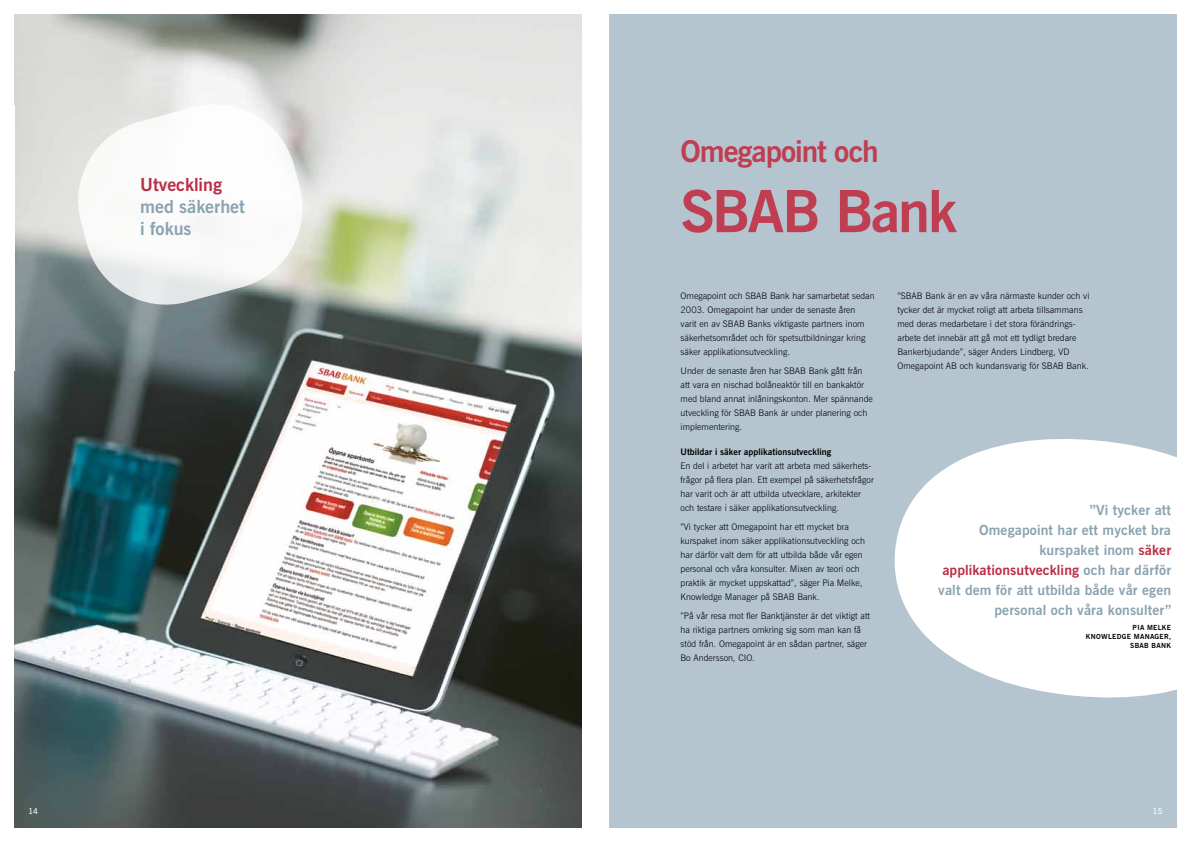
<style>
.page{position:relative;width:1191px;height:842px;background:#fff}
.page>*{position:absolute;margin:0;border:0;box-sizing:border-box;transform-origin:0 0}
.t1{font:700 58px "News Gothic BT";letter-spacing:-.04em;color:#c03e51}
.t2{font:700 30px "News Gothic BT";letter-spacing:-.035em;color:#c03e51}
.t3{font:700 18px/22px "News Gothic BT";color:#8aa3b1}
.t4{font:700 18px "News Gothic BT";color:#ba2e46}
.t5{font:700 14px/20px "News Gothic BT";letter-spacing:.01em;color:#8aa3b1;text-align:right}
.t6{font:300 9px/14px "News Gothic BT";letter-spacing:.005em;color:#000}
.t7{font:700 9px "News Gothic BT";letter-spacing:.005em;color:#000}
.t8{font:600 8px "News Gothic BT";color:#fff}
.t9{font:700 7px/9px "News Gothic BT";letter-spacing:.045em;color:#000;text-align:right}
.s1{color:#ba2e46}
</style>
<div class="page">
<div style="left:609px;top:14px;width:567px;height:814px;background:#b4c5d0"></div>
<img style="left:14px;top:14px;width:567px;height:814px">
<svg style="left:894px;top:429px;width:283px;height:278px;fill:#fff"></svg>
<svg style="left:75px;top:100px;width:230px;height:214px"></svg>
<h3 class="t4" style="left:140px;top:173px;width:83px">Utveckling</h3>
<h3 class="t3" style="left:140px;top:195px;width:106px">med säkerhet i fokus</h3>
<p class="t8" style="left:28px;top:806px;width:11px">14</p>
<h2 class="t2" style="left:680px;top:133px;width:200px">Omegapoint och</h2>
<h1 class="t1" style="left:680px;top:176px;width:278px">SBAB Bank</h1>
<p class="t6" style="left:680px;top:289px;width:196px">Omegapoint och SBAB Bank har samarbetat sedan 2003. Omegapoint har under de senaste åren<br>varit en av SBAB Banks viktigaste partners inom säkerhetsområdet och för spetsutbildningar kring säker applikationsutveckling.</p>
<p class="t6" style="left:680px;top:364px;width:194px">Under de senaste åren har SBAB Bank gått från att vara en nischad bolåneaktör till en bankaktör med bland annat inlåningskonton. Mer spännande utveckling för SBAB Bank är under planering och implementering.</p>
<p class="t7" style="left:680px;top:446px;width:152px">Utbildar i säker applikationsutveckling</p>
<p class="t6" style="left:680px;top:458px;width:195px">En del i arbetet har varit att arbeta med säkerhets&shy;frågor på flera plan. Ett exempel på säkerhetsfrågor har varit och är att utbilda utvecklare, arkitekter och testare i säker applikationsutveckling.</p>
<p class="t6" style="left:680px;top:520px;width:186px">”Vi tycker att Omegapoint har ett mycket bra kurspaket inom säker applikationsutveckling och har därför valt dem för att utbilda både vår egen personal och våra konsulter. Mixen av teori och praktik är mycket uppskattad”, säger Pia Melke, Knowledge Manager på SBAB Bank.</p>
<p class="t6" style="left:680px;top:609px;width:191px">”På vår resa mot fler Banktjänster är det viktigt att ha riktiga partners omkring sig som man kan få stöd från. Omegapoint är en sådan partner, säger Bo Andersson, CIO.</p>
<p class="t6" style="left:897px;top:289px;width:193px">”SBAB Bank är en av våra närmaste kunder och vi tycker det är mycket roligt att arbeta tillsammans med deras medarbetare i det stora förändrings&shy;arbete det innebär att gå mot ett tydligt bredare Bankerbjudande”, säger Anders Lindberg, VD Omegapoint AB och kundansvarig för SBAB Bank.</p>
<h3 class="t5" style="left:938px;top:500px;width:234px">”Vi tycker att<br>Omegapoint har ett mycket bra kurspaket inom <span class="s1">säker applikationsutveckling</span> och har därför valt dem för att utbilda både vår egen personal och våra konsulter”</h3>
<p class="t9" style="left:1132px;top:622px;width:26px">Pia Melke</p>
<p class="t9" style="left:1085px;top:631px;width:17px">Knowled</p>
<p class="t9" style="left:1121px;top:631px;width:51px">ge Manager,<br>SBAB Bank</p>
<p class="t8" style="left:1153px;top:806px;width:11px">15</p>
</div>
